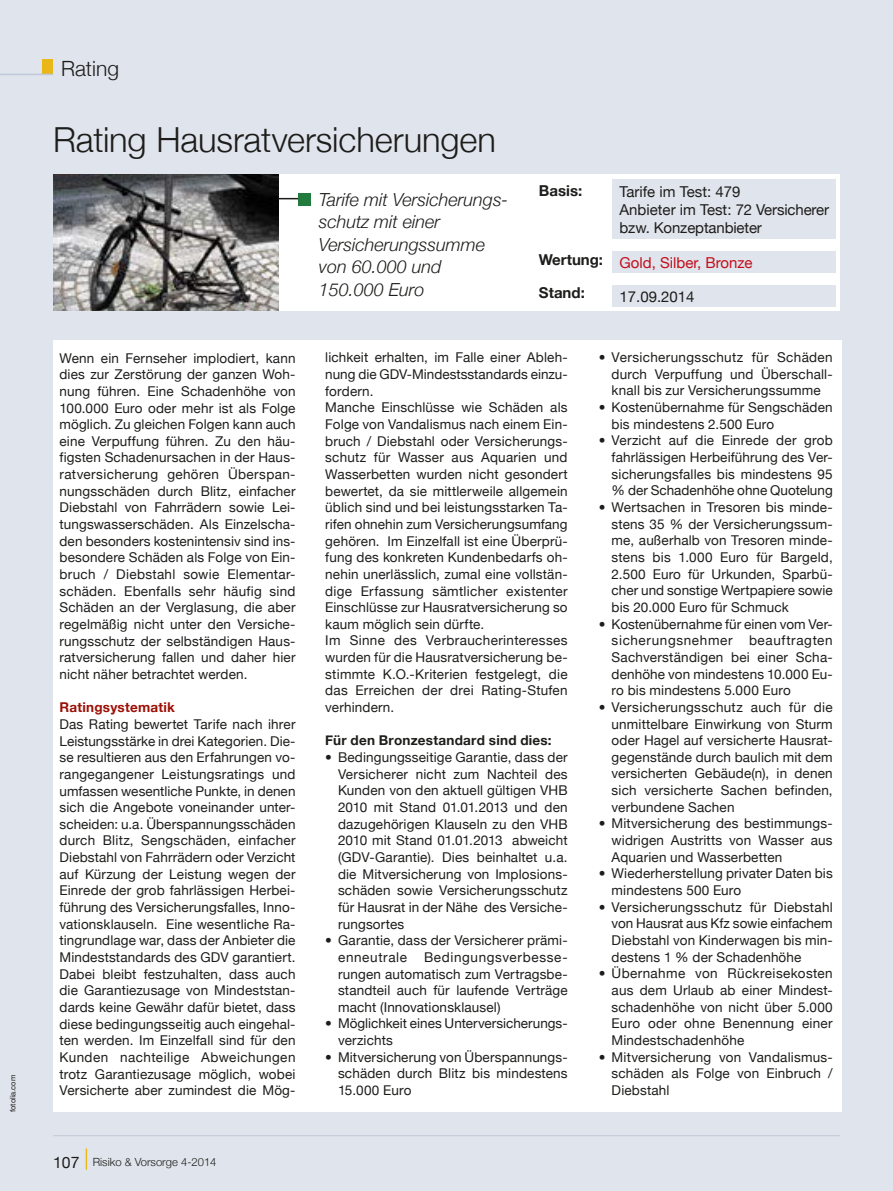
<style>
.page{position:relative;width:893px;height:1191px;background:#e0e4ec}
.page>*{position:absolute;margin:0;border:0;box-sizing:border-box;transform-origin:0 0}
.t1{font:300 34.5px "Helvetica Neue";letter-spacing:-.005em;color:#1d1d1b}
.t2{font:300 21px "Helvetica Neue";color:#1d1d1b}
.t3{font:italic 300 18px/22.5px "Helvetica Neue";color:#1d1d1b}
.t4{font:15px/18px "Helvetica Neue";letter-spacing:-.01em;color:#1d1d1b}
.t5{font:700 15px/32.8px "Helvetica Neue";color:#1d1d1b}
.t6{font:15px "Helvetica Neue";color:#c20e1a}
.t7{font:13.5px/16.6px "Helvetica Neue";letter-spacing:.01em;color:#1d1d1b;text-align:justify}
.t8{font:700 13.5px "Helvetica Neue";letter-spacing:.02em;color:#1d1d1b}
.t9{font:700 13.5px "Helvetica Neue";letter-spacing:.015em;color:#9c1006}
.t10{font:300 11.25px "Helvetica Neue";color:#1d1d1b}
.t11{font:7.5px "Helvetica Neue";color:#1d1d1b}
.s1{font-weight:400;font-size:15.75px}
</style>
<div class="page">
<hr style="left:53px;top:1135px;width:787px;height:1px;background:#c0c9d9">
<svg style="left:86px;top:1148px;width:1px;height:21px"></svg>
<div style="left:43px;top:60px;width:10px;height:14px;background:#e9b717"></div>
<hr style="left:0;top:74px;width:53px;height:1px;background:#c0c9d9">
<div style="left:53px;top:174px;width:787px;height:136px;background:#fff"></div>
<div style="left:612px;top:179px;width:223px;height:60px;background:#e0e4ec"></div>
<div style="left:612px;top:251px;width:223px;height:22px;background:#e0e4ec"></div>
<div style="left:612px;top:285px;width:223px;height:21px;background:#e0e4ec"></div>
<img style="left:53px;top:174px;width:226px;height:136px">
<svg style="left:278px;top:198px;width:20px;height:1px"></svg>
<div style="left:298px;top:193px;width:13px;height:13px;background:#227b3c"></div>
<div style="left:53px;top:340px;width:788px;height:772px;background:#fff"></div>
<p class="t11" style="left:9px;top:1112px;width:39px;rotate:-90deg">fotolia.com</p>
<h2 class="t2" style="left:61px;top:55px;width:59px">Rating</h2>
<h1 class="t1" style="left:53px;top:119px;width:444px">Rating Hausratversicherungen</h1>
<h3 class="t3" style="left:319px;top:188px;width:191px">Tarife mit Versicherungs&shy;schutz mit einer<br>Versicherungssumme von 60.000 und<br>150.000 Euro</h3>
<p class="t5" style="left:539px;top:174px;width:45px">Basis:</p>
<p class="t5" style="left:539px;top:243px;width:66px">Wertung:<br>Stand:</p>
<p class="t4" style="left:620px;top:182px;width:211px">Tarife im Test: 479<br>Anbieter im Test: 72 Versicherer bzw. Konzeptanbieter</p>
<p class="t6" style="left:620px;top:253px;width:135px">Gold, Silber, Bronze</p>
<p class="t4" style="left:620px;top:287px;width:77px">17.09.2014</p>
<p class="t7" style="left:60px;top:349px;width:238px">Wenn ein Fernseher implodiert, kann dies zur Zerstörung der ganzen Woh&shy;nung führen. Eine Schadenhöhe von 100.000 Euro oder mehr ist als Folge möglich. Zu gleichen Folgen kann auch eine Verpuffung führen. Zu den häu&shy;figsten Schadenursachen in der Haus&shy;ratversicherung gehören Überspan&shy;nungsschäden durch Blitz, einfacher Diebstahl von Fahrrädern sowie Lei&shy;tungswasserschäden. Als Einzelscha&shy;den besonders kostenintensiv sind ins&shy;besondere Schäden als Folge von Ein&shy;bruch / Diebstahl sowie Elementar&shy;schäden. Ebenfalls sehr häufig sind Schäden an der Verglasung, die aber regelmäßig nicht unter den Versiche&shy;rungsschutz der selbständigen Haus&shy;ratversicherung fallen und daher hier nicht näher betrachtet werden.</p>
<p class="t9" style="left:60px;top:699px;width:117px">Ratingsystematik</p>
<p class="t7" style="left:60px;top:715px;width:238px">Das Rating bewertet Tarife nach ihrer Leistungsstärke in drei Kategorien. Die&shy;se resultieren aus den Erfahrungen vo&shy;rangegangener Leistungsratings und umfassen wesentliche Punkte, in denen sich die Angebote voneinander unter&shy;scheiden: u.a. Überspannungsschäden durch Blitz, Sengschäden, einfacher Diebstahl von Fahrrädern oder Verzicht auf Kürzung der Leistung wegen der Einrede der grob fahrlässigen Herbei&shy;führung des Versicherungsfalles, Inno&shy;vationsklauseln. Eine wesentliche Ra&shy;tingrundlage war, dass der Anbieter die Mindeststandards des GDV garantiert.<br>Dabei bleibt festzuhalten, dass auch die Garantiezusage von Mindeststan&shy;dards keine Gewähr dafür bietet, dass diese bedingungsseitig auch eingehal&shy;ten werden. Im Einzelfall sind für den Kunden nachteilige Abweichungen trotz Garantiezusage möglich, wobei Versicherte aber zumindest die Mög-</p>
<p class="t10" style="left:53px;top:1154px;width:165px"><span class="s1">107</span> Risiko &amp; Vorsorge 4-2014</p>
<p class="t7" style="left:325px;top:349px;width:244px;text-align:left">lichkeit erhalten, im Falle einer Ableh&shy;nung die GDV-Mindestsstandards einzu&shy;fordern.<br>Manche Einschlüsse wie Schäden als Folge von Vandalismus nach einem Ein&shy;bruch / Diebstahl oder Versicherungs&shy;schutz für Wasser aus Aquarien und Wasserbetten wurden nicht gesondert bewertet, da sie mittlerweile allgemein üblich sind und bei leistungsstarken Ta&shy;rifen ohnehin zum Versicherungsumfang gehören. Im Einzelfall ist eine Überprü&shy;fung des konkreten Kundenbedarfs oh&shy;nehin unerlässlich, zumal eine vollstän&shy;dige Erfassung sämtlicher existenter Einschlüsse zur Hausratversicherung so kaum möglich sein dürfte.<br>Im Sinne des Verbraucherinteresses wurden für die Hausratversicherung be&shy;stimmte K.O.-Kriterien festgelegt, die das Erreichen der drei Rating-Stufen verhindern.</p>
<p class="t8" style="left:325px;top:732px;width:228px">Für den Bronzestandard sind dies:</p>
<p class="t7" style="left:338px;top:748px;width:231px;text-indent:-13px">• Bedingungsseitige Garantie, dass der Versicherer nicht zum Nachteil des Kunden von den aktuell gültigen VHB 2010 mit Stand 01.01.2013 und den dazugehörigen Klauseln zu den VHB 2010 mit Stand 01.01.2013 abweicht (GDV-Garantie). Dies beinhaltet u.a. die Mitversicherung von Implosions&shy;schäden sowie Versicherungsschutz für Hausrat in der Nähe des Versiche&shy;rungsortes</p>
<p class="t7" style="left:338px;top:932px;width:231px;text-indent:-13px">• Garantie, dass der Versicherer prämi&shy;enneutrale Bedingungsverbesse&shy;rungen automatisch zum Vertragsbe&shy;standteil auch für laufende Verträge macht (Innovationsklausel)</p>
<p class="t7" style="left:338px;top:1015px;width:231px;text-indent:-13px">• Möglichkeit eines Unterversicherungs&shy;verzichts</p>
<p class="t7" style="left:338px;top:1048px;width:231px;text-indent:-13px">• Mitversicherung von Überspannungs&shy;schäden durch Blitz bis mindestens 15.000 Euro</p>
<p class="t7" style="left:612px;top:349px;width:223px;text-indent:-13px">• Versicherungsschutz für Schäden durch Verpuffung und Überschall&shy;knall bis zur Versicherungssumme</p>
<p class="t7" style="left:612px;top:399px;width:223px;text-indent:-13px">• Kostenübernahme für Sengschäden bis mindestens 2.500 Euro</p>
<p class="t7" style="left:612px;top:432px;width:223px;text-indent:-13px">• Verzicht auf die Einrede der grob fahrlässigen Herbeiführung des Ver&shy;sicherungsfalles bis mindestens 95 % der Schadenhöhe ohne Quotelung</p>
<p class="t7" style="left:612px;top:499px;width:223px;text-indent:-13px">• Wertsachen in Tresoren bis minde&shy;stens 35 % der Versicherungssum&shy;me, außerhalb von Tresoren minde&shy;stens bis 1.000 Euro für Bargeld, 2.500 Euro für Urkunden, Sparbü&shy;cher und sonstige Wertpapiere sowie bis 20.000 Euro für Schmuck</p>
<p class="t7" style="left:612px;top:615px;width:223px;text-indent:-13px">• Kostenübernahme für einen vom Ver&shy;sicherungsnehmer beauftragten Sachverständigen bei einer Scha&shy;denhöhe von mindestens 10.000 Eu&shy;ro bis mindestens 5.000 Euro</p>
<p class="t7" style="left:612px;top:698px;width:223px;text-indent:-13px">• Versicherungsschutz auch für die unmittelbare Einwirkung von Sturm oder Hagel auf versicherte Hausrat&shy;gegenstände durch baulich mit dem versicherten Gebäude(n), in denen sich versicherte Sachen befinden, verbundene Sachen</p>
<p class="t7" style="left:612px;top:815px;width:223px;text-indent:-13px">• Mitversicherung des bestimmungs&shy;widrigen Austritts von Wasser aus Aquarien und Wasserbetten</p>
<p class="t7" style="left:612px;top:865px;width:223px;text-indent:-13px">• Wiederherstellung privater Daten bis mindestens 500 Euro</p>
<p class="t7" style="left:612px;top:898px;width:223px;text-indent:-13px">• Versicherungsschutz für Diebstahl von Hausrat aus Kfz sowie einfachem Diebstahl von Kinderwagen bis min&shy;destens 1 % der Schadenhöhe</p>
<p class="t7" style="left:612px;top:965px;width:223px;text-indent:-13px">• Übernahme von Rückreisekosten aus dem Urlaub ab einer Mindest&shy;schadenhöhe von nicht über 5.000<br>Euro oder ohne Benennung einer Mindestschadenhöhe</p>
<p class="t7" style="left:612px;top:1048px;width:223px;text-indent:-13px">• Mitversicherung von Vandalismus&shy;schäden als Folge von Einbruch / Diebstahl</p>
</div>
